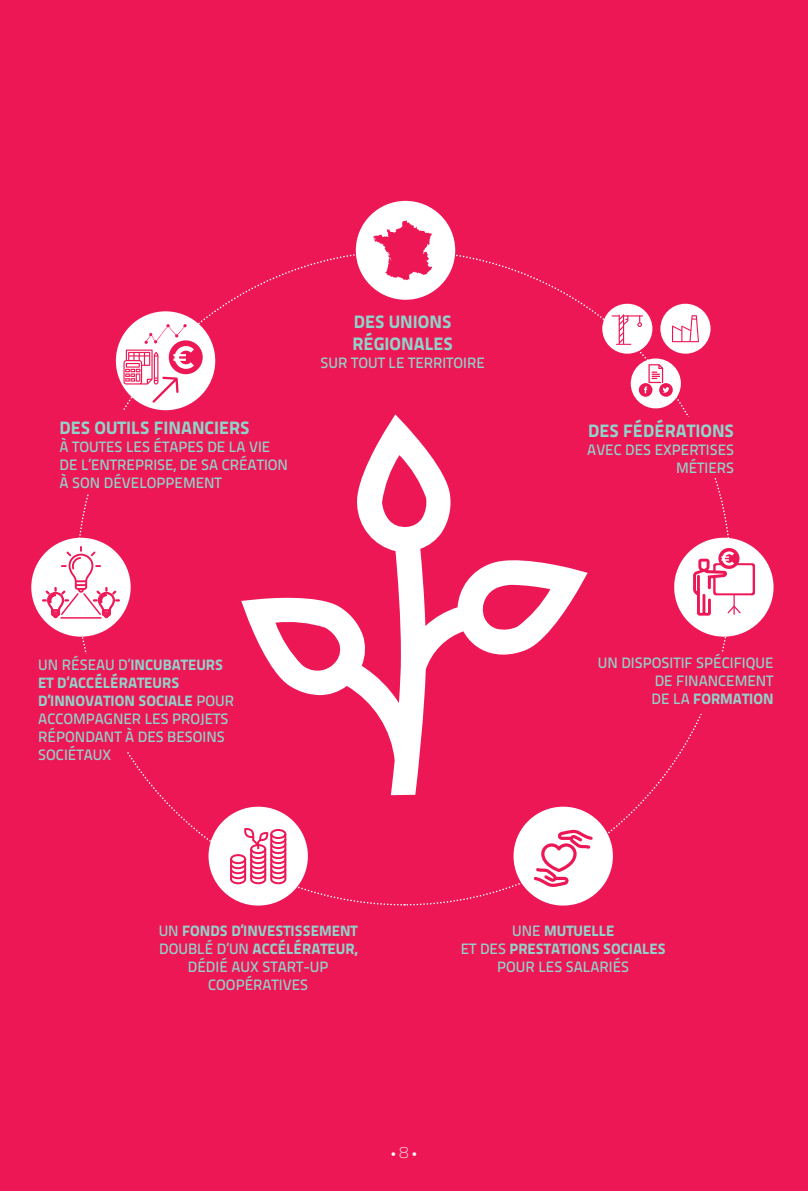
<style>
.page{position:relative;width:808px;height:1191px;background:#ed1756}
.page>*{position:absolute;margin:0;border:0;box-sizing:border-box;transform-origin:0 0}
.t1{font:18px/21.6px "Titillium Text 14 L 999 wt";color:#91d3cb}
.t2{font:15px/18px "Titillium Text 14 L 600 wt";color:#91d3cb}
.t3{font:15px/18px "Titillium Text 14 L 999 wt";color:#91d3cb}
.t4{font:600 15px "Myriad Pro";color:#fff}
.s1{font-family:"Titillium Text 14 L 600 wt"}
.s2{font-family:"Titillium Text 14 L";font-weight:700;font-size:16.5px}
</style>
<div class="page">
<svg style="left:406px;top:578px;width:326px;height:328px"></svg>
<svg style="left:404px;top:249px;width:328px;height:327px"></svg>
<svg style="left:77px;top:249px;width:325px;height:329px"></svg>
<svg style="left:76px;top:579px;width:328px;height:327px"></svg>
<div style="left:116px;top:311px;width:99px;height:99px;background:#fff;border-radius:50%"></div>
<div style="left:169px;top:340px;width:34px;height:34px;background:#ed1756;border-radius:50%"></div>
<svg style="left:123px;top:324px;width:71px;height:79px"></svg>
<div style="left:513px;top:806px;width:100px;height:99px;background:#fff;border-radius:50%"></div>
<svg style="left:533px;top:829px;width:60px;height:58px"></svg>
<div style="left:208px;top:806px;width:100px;height:99px;background:#fff;border-radius:50%"></div>
<svg style="left:230px;top:828px;width:56px;height:56px"></svg>
<div style="left:674px;top:538px;width:99px;height:98px;background:#fff;border-radius:50%"></div>
<div style="left:713px;top:563px;width:42px;height:32px;border:2px solid #ed1756;border-radius:2px"></div>
<div style="left:715px;top:565px;width:38px;height:28px;background:#fff;border-radius:2px"></div>
<div style="left:718px;top:548px;width:21px;height:21px;background:#ed1756;border-radius:50%"></div>
<svg style="left:693px;top:551px;width:49px;height:65px"></svg>
<div style="left:31px;top:538px;width:100px;height:98px;background:#fff;border-radius:50%"></div>
<svg style="left:42px;top:546px;width:78px;height:72px"></svg>
<hr style="left:61px;top:617px;width:40px;height:1px;background:#ed1756">
<div style="left:356px;top:201px;width:99px;height:99px;background:#fff;border-radius:50%"></div>
<svg style="left:373px;top:220px;width:59px;height:60px"></svg>
<div style="left:660px;top:304px;width:50px;height:50px;background:#fff;border-radius:50%"></div>
<div style="left:602px;top:304px;width:50px;height:50px;background:#fff;border-radius:50%"></div>
<div style="left:631px;top:358px;width:50px;height:50px;background:#fff;border-radius:50%"></div>
<svg style="left:672px;top:315px;width:27px;height:27px"></svg>
<svg style="left:639px;top:364px;width:34px;height:33px"></svg>
<svg style="left:612px;top:314px;width:31px;height:31px"></svg>
<div style="left:46px;top:410px;width:85px;height:83px;background:#ed1756"></div>
<div style="left:55px;top:653px;width:92px;height:98px;background:#ed1756"></div>
<div style="left:674px;top:653px;width:92px;height:60px;background:#ed1756"></div>
<div style="left:659px;top:418px;width:92px;height:60px;background:#ed1756"></div>
<p class="t1" style="left:60px;top:416px;width:192px">DES OUTILS FINANCIERS</p>
<p class="t2" style="left:60px;top:437px;width:230px">À TOUTES LES ÉTAPES DE LA VIE<br>DE L’ENTREPRISE, DE SA CRÉATION<br>À SON DÉVELOPPEMENT</p>
<p class="t1" style="left:352px;top:311px;width:102px">DES UNIONS<br>RÉGIONALES</p>
<p class="t2" style="left:321px;top:354px;width:166px">SUR TOUT LE TERRITOIRE</p>
<p class="t3" style="left:38px;top:655px;width:197px"><span class="s1">UN RÉSEAU D’</span>INCUBATEURS<br>ET D’ACCÉLÉRATEURS<br>D’INNOVATION SOCIALE <span class="s1">POUR</span></p>
<p class="t2" style="left:38px;top:710px;width:192px">ACCOMPAGNER LES PROJETS<br>RÉPONDANT À DES BESOINS<br>SOCIÉTAUX</p>
<p class="t1" style="left:588px;top:419px;width:147px">DES FÉDÉRATIONS</p>
<p class="t2" style="left:587px;top:440px;width:148px;text-align:right">AVEC DES EXPERTISES<br>MÉTIERS</p>
<p class="t2" style="left:598px;top:654px;width:177px;text-align:right">UN DISPOSITIF SPÉCIFIQUE<br>DE FINANCEMENT</p>
<p class="t3" style="left:652px;top:690px;width:123px"><span class="s1">DE LA</span> FORMATION</p>
<p class="t3" style="left:159px;top:921px;width:201px"><span class="s1">UN</span> FONDS D’INVESTISSEMENT<br><span class="s1">DOUBLÉ D’UN</span> ACCÉLÉRATEUR,</p>
<p class="t2" style="left:188px;top:957px;width:142px;text-align:center">DÉDIÉ AUX START-UP<br>COOPÉRATIVES</p>
<p class="t3" style="left:461px;top:921px;width:206px;text-align:center"><span class="s1">UNE</span> MUTUELLE<br><span class="s1">ET DES</span> PRESTATIONS SOCIALES</p>
<p class="t2" style="left:497px;top:957px;width:134px">POUR LES SALARIÉS</p>
<p class="t4" style="left:391px;top:1143px;width:27px">•<span class="s2">8</span> •</p>
</div>
